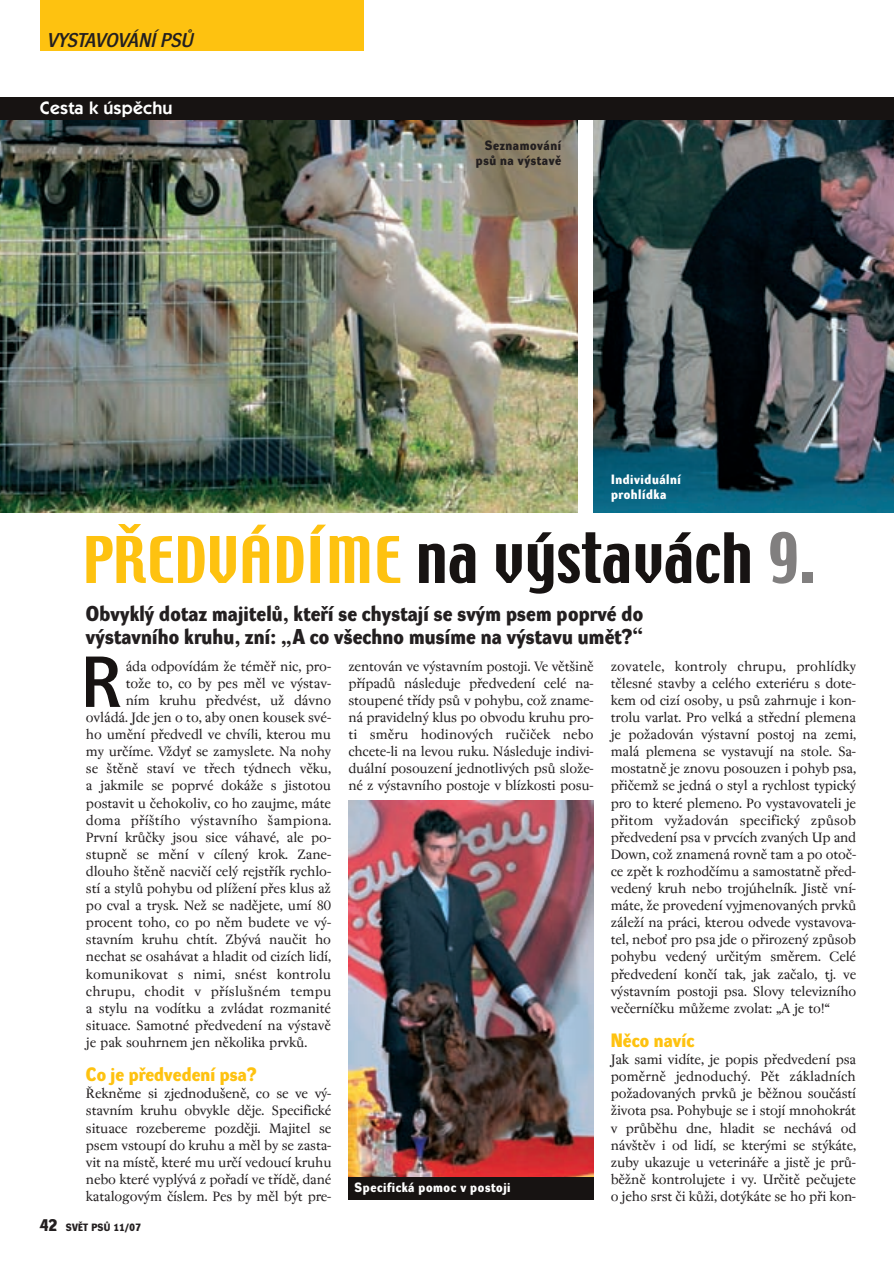
<style>
.page{position:relative;width:894px;height:1264px;background:#fff}
.page>*{position:absolute;margin:0;border:0;box-sizing:border-box;transform-origin:0 0}
.t1{font:70.5px "Dynamo DD";color:#171312}
.t2{font:61.5px "Techno CE";letter-spacing:.015em;color:#171312}
.t3{font:21px/23px "Dynamo DB";letter-spacing:.01em;color:#231f20}
.t4{font:19.5px "Dynamo D Italic D";color:#231f20}
.t5{font:18.9px "Dynamo DB";letter-spacing:.01em;color:#fec210}
.t6{font:600 18px "Itc Kabel CE";letter-spacing:.01em;color:#fff}
.t7{font:15px/17.1px "Regent";letter-spacing:-.01em;color:#231f20;text-align:justify}
.t8{font:15px "Regent";letter-spacing:.01em;color:#231f20}
.t9{font:13.2px/14.9px "Dynamo DB";letter-spacing:.045em;color:#fff}
.t10{font:13.2px/14.9px "Dynamo DB";letter-spacing:.045em;color:#231f20;text-align:right}
.t11{font:10.35px "Dynamo DB";letter-spacing:.03em;color:#231f20}
.s1{font-size:57px;color:#fec210}
.s2{color:#817f7f}
.s3{font-size:16.5px}
</style>
<div class="page">
<img style="left:0;top:0;width:893px;height:1200px">
<h3 class="t4" style="left:48px;top:32px;width:147px">VYSTAVOVÁNÍ PSÒ</h3>
<p class="t6" style="left:40px;top:101px;width:134px">Cesta k úspûchu</p>
<p class="t10" style="left:476px;top:139px;width:87px">Seznamování psÛ na v˘stavû</p>
<p class="t9" style="left:611px;top:473px;width:71px">Individuální prohlídka</p>
<h2 class="t2" style="left:83px;top:532px;width:733px"><span class="s1">PŘEDVÁDÍME</span> na výstavách <span class="s2">9.</span></h2>
<h3 class="t3" style="left:86px;top:603px;width:558px">Obvykl˘ dotaz majitelÛ, ktefií se chystají se sv˘m psem poprvé do v˘stavního kruhu, zní: „A co v‰echno musíme na v˘stavu umût?“</h3>
<h1 class="t1" style="left:81px;top:655px;width:41px">R</h1>
<p class="t7" style="left:126px;top:658px;width:207px">áda odpovídám Ïe témûfi nic, pro-</p>
<p class="t7" style="left:126px;top:676px;width:207px">toÏe to, co by pes mûl ve v˘stav-</p>
<p class="t7" style="left:126px;top:693px;width:207px">ním kruhu pfiedvést, uÏ dávno</p>
<p class="t7" style="left:86px;top:710px;width:247px">ovládá. Jde jen o to, aby onen kousek své-</p>
<p class="t7" style="left:86px;top:727px;width:246px">ho umûní pfiedvedl ve chvíli, kterou mu</p>
<p class="t7" style="left:86px;top:744px;width:247px">my urãíme. VÏdyÈ se zamyslete. Na nohy</p>
<p class="t7" style="left:86px;top:761px;width:246px">se ‰tûnû staví ve tfiech t˘dnech vûku,</p>
<p class="t7" style="left:86px;top:778px;width:247px">a jakmile se poprvé dokáÏe s jistotou</p>
<p class="t7" style="left:86px;top:795px;width:247px">postavit u ãehokoliv, co ho zaujme, máte</p>
<p class="t8" style="left:86px;top:814px;width:247px">doma pfií‰tího v˘stavního ‰ampiona.</p>
<p class="t7" style="left:86px;top:829px;width:247px">První krÛãky jsou sice váhavé, ale po-</p>
<p class="t7" style="left:86px;top:847px;width:247px">stupnû se mûní v cílen˘ krok. Zane-</p>
<p class="t7" style="left:86px;top:864px;width:247px">dlouho ‰tûnû nacviãí cel˘ rejstfiík rychlo-</p>
<p class="t7" style="left:86px;top:881px;width:247px">stí a stylÛ pohybu od plíÏení pfies klus aÏ</p>
<p class="t7" style="left:86px;top:898px;width:247px">po cval a trysk. NeÏ se nadûjete, umí 80</p>
<p class="t7" style="left:86px;top:915px;width:247px">procent toho, co po nûm budete ve v˘-</p>
<p class="t7" style="left:86px;top:932px;width:246px">stavním kruhu chtít. Zb˘vá nauãit ho</p>
<p class="t7" style="left:86px;top:949px;width:247px">nechat se osahávat a hladit od cizích lidí,</p>
<p class="t7" style="left:86px;top:966px;width:247px">komunikovat s nimi, snést kontrolu</p>
<p class="t8" style="left:86px;top:985px;width:247px">chrupu, chodit v pfiíslu‰ném tempu</p>
<p class="t7" style="left:86px;top:1000px;width:247px">a stylu na vodítku a zvládat rozmanité</p>
<p class="t7" style="left:86px;top:1018px;width:246px">situace. Samotné pfiedvedení na v˘stavû</p>
<p class="t7" style="left:86px;top:1035px;width:223px">je pak souhrnem jen nûkolika prvkÛ.</p>
<p class="t5" style="left:86px;top:1066px;width:172px">Co je pfiedvedení psa?</p>
<p class="t7" style="left:86px;top:1086px;width:247px">¤eknûme si zjednodu‰enû, co se ve v˘- stavním kruhu obvykle dûje. Specifické situace rozebereme pozdûji. Majitel se psem vstoupí do kruhu a mûl by se zasta&shy;vit na místû, které mu urãí vedoucí kruhu nebo které vypl˘vá z pofiadí ve tfiídû, dané katalogov˘m ãíslem. Pes by mûl b˘t pre-</p>
<p class="t7" style="left:348px;top:658px;width:247px">zentován ve v˘stavním postoji. Ve vût‰inû pfiípadÛ následuje pfiedvedení celé na&shy;stoupené tfiídy psÛ v pohybu, coÏ zname&shy;ná pravideln˘ klus po obvodu kruhu pro&shy;ti smûru hodinov˘ch ruãiãek nebo chcete-li na levou ruku. Následuje indivi&shy;duální posouzení jednotliv˘ch psÛ sloÏe&shy;né z v˘stavního postoje v blízkosti posu-</p>
<p class="t7" style="left:610px;top:658px;width:247px">zovatele, kontroly chrupu, prohlídky tûlesné stavby a celého exteriéru s dote&shy;kem od cizí osoby, u psÛ zahrnuje i kon&shy;trolu varlat. Pro velká a stfiední plemena je poÏadován v˘stavní postoj na zemi, malá plemena se vystavují na stole. Sa&shy;mostatnû je znovu posouzen i pohyb psa, pfiiãemÏ se jedná o styl a rychlost typick˘ pro to které plemeno. Po vystavovateli je pfiitom vyÏadován specifick˘ zpÛsob pfiedvedení psa v prvcích zvan˘ch Up and Down, coÏ znamená rovnû tam a po otoã&shy;ce zpût k rozhodãímu a samostatnû pfied&shy;veden˘ kruh nebo trojúhelník. Jistû vní&shy;máte, Ïe provedení vyjmenovan˘ch prvkÛ záleÏí na práci, kterou odvede vystavova&shy;tel, neboÈ pro psa jde o pfiirozen˘ zpÛsob pohybu veden˘ urãit˘m smûrem. Celé pfiedvedení konãí tak, jak zaãalo, tj. ve v˘stavním postoji psa. Slovy televizního veãerníãku mÛÏeme zvolat: „A je to!“</p>
<p class="t5" style="left:610px;top:1032px;width:85px">Nûco navíc</p>
<p class="t7" style="left:610px;top:1052px;width:247px">Jak sami vidíte, je popis pfiedvedení psa pomûrnû jednoduch˘. Pût základních poÏadovan˘ch prvkÛ je bûÏnou souãástí Ïivota psa. Pohybuje se i stojí mnohokrát v prÛbûhu dne, hladit se nechává od náv‰tûv i od lidí, se kter˘mi se st˘káte, zuby ukazuje u veterináfie a jistû je prÛ&shy;bûÏnû kontrolujete i vy. Urãitû peãujete o jeho srst ãi kÛÏi, dot˘káte se ho pfii kon-</p>
<p class="t9" style="left:354px;top:1181px;width:157px">Specifická pomoc v postoji</p>
<p class="t11" style="left:40px;top:1223px;width:102px"><span class="s3">42</span> SVùT PSÒ 11/07</p>
</div>
